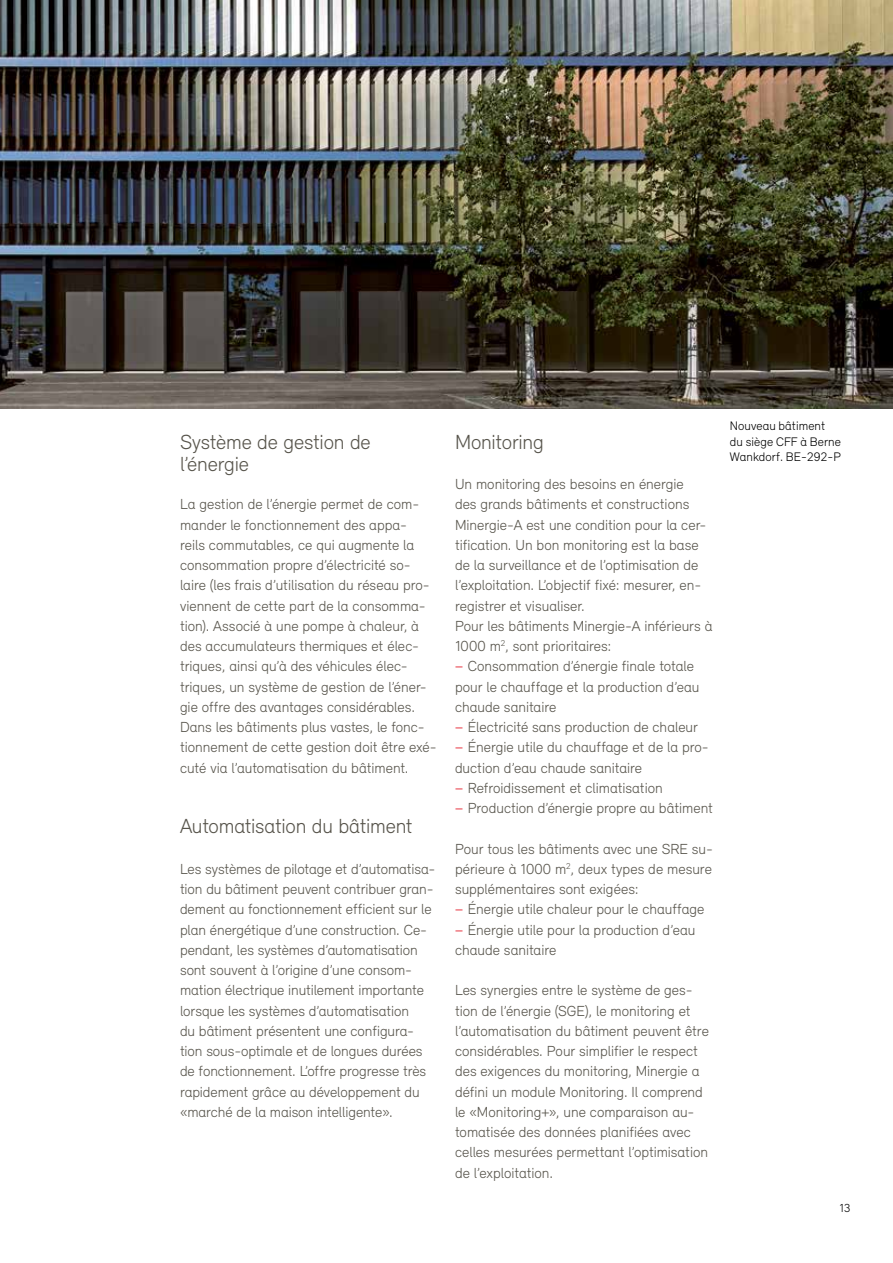
<style>
.page{position:relative;width:893px;height:1263px;background:#fff}
.page>*{position:absolute;margin:0;border:0;box-sizing:border-box;transform-origin:0 0}
.t1{font:300 21px/22.5px "Relevant";letter-spacing:-.01em;color:#57544b}
.t2{font:300 15px/20.2px "Relevant";letter-spacing:-.005em;color:#57544b}
.t3{font:300 12.75px/15.3px "Relevant";letter-spacing:.005em;color:#000}
.t4{font:300 12px "Relevant";color:#000}
.s1{font-weight:500;color:#ed6770}
</style>
<div class="page">
<img style="left:0;top:0;width:893px;height:408px">
<h1 class="t1" style="left:180px;top:430px;width:192px">Système de gestion de l’énergie</h1>
<p class="t2" style="left:180px;top:494px;width:258px">La gestion de l’énergie permet de com&shy;mander le fonctionnement des appa-<br>reils commutables, ce qui augmente la consommation propre d’électricité so&shy;laire (les frais d’utilisation du réseau pro&shy;viennent de cette part de la consomma&shy;tion). Associé à une pompe à chaleur, à des accumulateurs thermiques et élec&shy;triques, ainsi qu’à des véhicules élec&shy;triques, un système de gestion de l’éner&shy;gie offre des avantages considérables.<br>Dans les bâtiments plus vastes, le fonc&shy;tionnement de cette gestion doit être exé&shy;cuté via l’automatisation du bâtiment.</p>
<h1 class="t1" style="left:180px;top:815px;width:234px">Automatisation du bâtiment</h1>
<p class="t2" style="left:180px;top:858px;width:257px">Les systèmes de pilotage et d’automatisa&shy;tion du bâtiment peuvent contribuer gran&shy;dement au fonctionnement efficient sur le plan énergétique d’une construction. Ce&shy;pendant, les systèmes d’automatisation sont souvent à l’origine d’une consom&shy;mation électrique inutilement importante lorsque les systèmes d’automatisation<br>du bâtiment présentent une configura&shy;tion sous-optimale et de longues durées de fonctionnement. L’offre progresse très rapidement grâce au développement du «marché de la maison intelligente».</p>
<h1 class="t1" style="left:455px;top:430px;width:90px">Monitoring</h1>
<p class="t2" style="left:455px;top:474px;width:259px">Un monitoring des besoins en énergie<br>des grands bâtiments et constructions Minergie-A est une condition pour la cer&shy;tification. Un bon monitoring est la base de la surveillance et de l’optimisation de l’exploitation. L’objectif fixé: mesurer, en&shy;registrer et visualiser.<br>Pour les bâtiments Minergie-A inférieurs à 1000 m<sup>2</sup>, sont prioritaires:<br><span class="s1">−</span> Consommation d’énergie finale totale pour le chauffage et la production d’eau chaude sanitaire<br><span class="s1">−</span> Électricité sans production de chaleur<br><span class="s1">−</span> Énergie utile du chauffage et de la pro&shy;duction d’eau chaude sanitaire<br><span class="s1">−</span> Refroidissement et climatisation<br><span class="s1">−</span> Production d’énergie propre au bâtiment</p>
<p class="t2" style="left:455px;top:838px;width:259px">Pour tous les bâtiments avec une SRE su&shy;périeure à 1000 m<sup>2</sup>, deux types de mesure supplémentaires sont exigées:<br><span class="s1">−</span> Énergie utile chaleur pour le chauffage <span class="s1">−</span> Énergie utile pour la production d’eau chaude sanitaire</p>
<p class="t2" style="left:455px;top:980px;width:255px">Les synergies entre le système de ges&shy;tion de l’énergie (SGE), le monitoring et l’automatisation du bâtiment peuvent être considérables. Pour simplifier le respect des exigences du monitoring, Minergie a défini un module Monitoring. Il comprend le «Monitoring+», une comparaison au&shy;tomatisée des données planifiées avec celles mesurées permettant l’optimisation de l’exploitation.</p>
<p class="t3" style="left:730px;top:418px;width:113px">Nouveau bâtiment du siège CFF à Berne<br>Wankdorf. BE-292-P</p>
<p class="t4" style="left:839px;top:1201px;width:13px">13</p>
</div>
